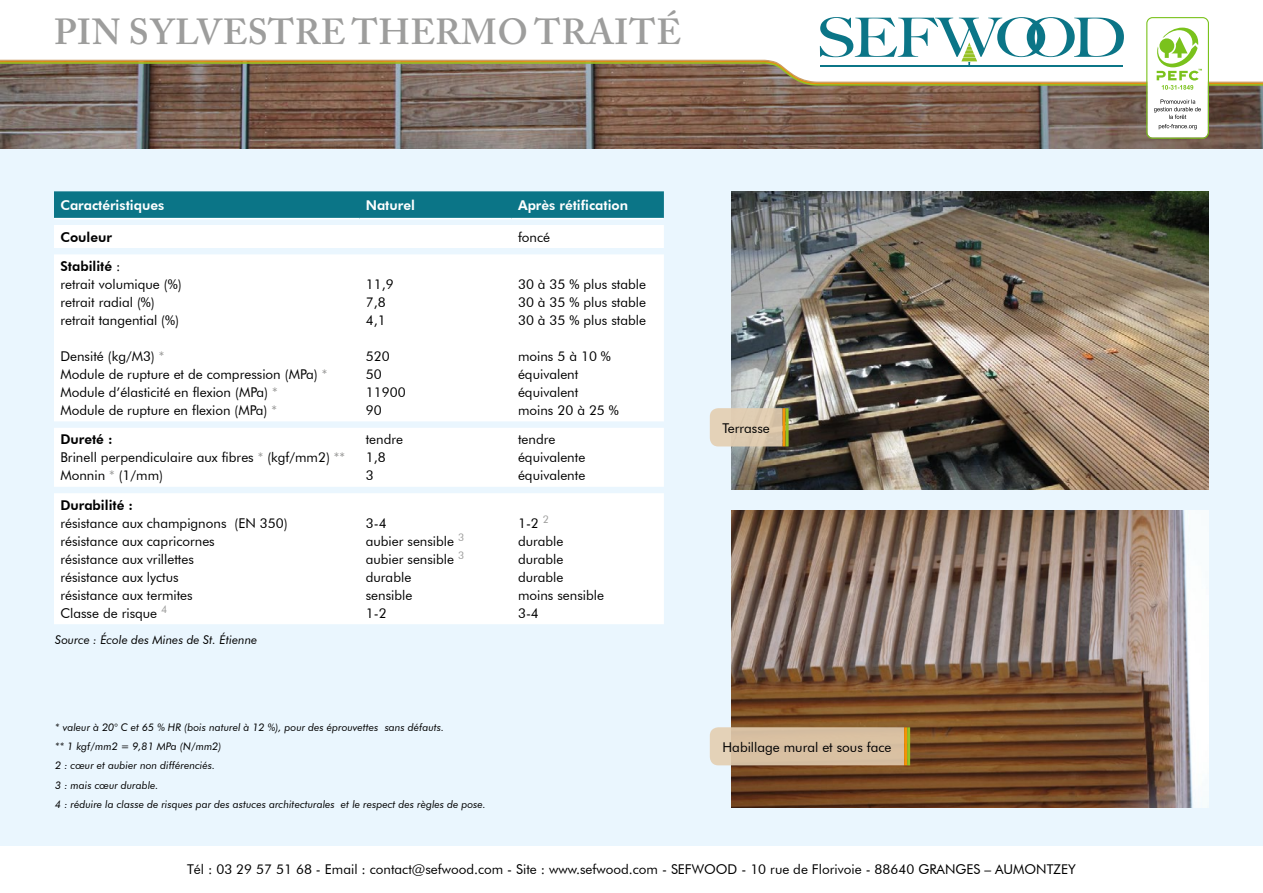
<style>
.page{position:relative;width:1263px;height:893px;background:#fff}
.page>*{position:absolute;margin:0;border:0;box-sizing:border-box;transform-origin:0 0}
.t1{font:600 36px "Adobe Caslon Pro";letter-spacing:.015em;color:#9d9d9c}
.t2{font:13.5px/18px "Futura BT";color:#000}
.t3{font:800 13.5px "Futura BT";color:#fff}
.t4{font:800 13.5px "Futura BT";color:#000}
.t5{font:italic 12px "Futura BT";color:#000}
.t6{font:italic 10.5px "Futura BT";color:#000}
.s1{font-weight:400}
.s2{color:#9d9d9c}
</style>
<div class="page">
<div style="left:0;top:0;width:1263px;height:845px;background:#eaf6fe"></div>
<img style="left:0;top:86px;width:1263px;height:63px">
<svg style="left:54px;top:191px;width:610px;height:27px;background:#0f7789"></svg>
<div style="left:54px;top:225px;width:610px;height:23px;background:#fff"></div>
<div style="left:54px;top:254px;width:610px;height:167px;background:#fff"></div>
<div style="left:54px;top:428px;width:610px;height:59px;background:#fff"></div>
<div style="left:54px;top:493px;width:610px;height:131px;background:#fff"></div>
<hr style="left:54px;top:218px;width:305px;height:1px;background:#fff">
<hr style="left:359px;top:218px;width:153px;height:1px;background:#fff">
<hr style="left:512px;top:218px;width:152px;height:1px;background:#fff">
<img style="left:731px;top:191px;width:478px;height:298px">
<img style="left:731px;top:510px;width:478px;height:298px">
<svg style="left:710px;top:727px;width:194px;height:38px;background:#d8c0a3"></svg>
<hr style="left:904px;top:727px;width:3px;height:38px;background:#f39207">
<hr style="left:907px;top:727px;width:3px;height:38px;background:#95c123">
<svg style="left:710px;top:408px;width:73px;height:38px;background:#decbb0"></svg>
<hr style="left:783px;top:408px;width:3px;height:38px;background:#f39207">
<hr style="left:786px;top:408px;width:3px;height:38px;background:#95c123">
<svg style="left:0;top:0;width:1263px;height:86px;background:#e1dbd3"></svg>
<svg style="left:820px;top:17px;width:304px;height:49px;background:#c0dbde"></svg>
<hr style="left:820px;top:65px;width:303px;height:2px;background:#0b7587">
<div style="left:1147px;top:18px;width:61px;height:120px;background:#fff;border-radius:5px"></div>
<div style="left:1146px;top:17px;width:63px;height:122px;border:1px solid #7ac21c;border-radius:6px"></div>
<svg style="left:1154px;top:99px;width:47px;height:30px"></svg>
<svg style="left:1156px;top:28px;width:46px;height:62px"></svg>
<p class="t1" style="left:54px;top:10px;width:628px">PIN SYLVESTRE THERMO TRAITÉ</p>
<p class="t3" style="left:60px;top:197px;width:105px">Caractéristiques</p>
<p class="t3" style="left:366px;top:197px;width:51px">Naturel</p>
<p class="t3" style="left:518px;top:197px;width:112px">Après rétification</p>
<p class="t4" style="left:60px;top:229px;width:53px">Couleur</p>
<p class="t2" style="left:518px;top:228px;width:34px">foncé</p>
<p class="t4" style="left:60px;top:258px;width:62px">Stabilité <span class="s1">:</span></p>
<p class="t2" style="left:60px;top:275px;width:123px">retrait volumique (%)</p>
<p class="t2" style="left:60px;top:293px;width:96px">retrait radial (%)</p>
<p class="t2" style="left:60px;top:311px;width:120px">retrait tangential (%)</p>
<p class="t2" style="left:60px;top:347px;width:106px">Densité (kg/M3) <span class="s2">*</span></p>
<p class="t2" style="left:60px;top:365px;width:268px">Module de rupture et de compression (MPa) <span class="s2">*<br></span>Module d’élasticité en flexion (MPa) <span class="s2">*</span></p>
<p class="t2" style="left:60px;top:401px;width:218px">Module de rupture en flexion (MPa) <span class="s2">*</span></p>
<p class="t2" style="left:518px;top:275px;width:129px">30 à 35 % plus stable</p>
<p class="t2" style="left:518px;top:293px;width:129px">30 à 35 % plus stable</p>
<p class="t2" style="left:518px;top:311px;width:129px">30 à 35 % plus stable</p>
<p class="t2" style="left:518px;top:347px;width:94px">moins 5 à 10 %</p>
<p class="t2" style="left:518px;top:365px;width:62px">équivalent</p>
<p class="t2" style="left:518px;top:383px;width:62px">équivalent</p>
<p class="t2" style="left:518px;top:401px;width:102px">moins 20 à 25 %</p>
<p class="t2" style="left:366px;top:275px;width:29px">11,9</p>
<p class="t2" style="left:366px;top:293px;width:21px">7,8</p>
<p class="t2" style="left:366px;top:311px;width:21px">4,1</p>
<p class="t2" style="left:366px;top:347px;width:25px">520</p>
<p class="t2" style="left:366px;top:365px;width:17px">50</p>
<p class="t2" style="left:366px;top:383px;width:41px">11900</p>
<p class="t2" style="left:366px;top:401px;width:17px">90</p>
<p class="t4" style="left:60px;top:431px;width:54px">Dureté :</p>
<p class="t2" style="left:60px;top:448px;width:286px">Brinell perpendiculaire aux fibres <span class="s2">*</span> (kgf/mm2) <span class="s2">**<br></span>Monnin <span class="s2">*</span> (1/mm)</p>
<p class="t4" style="left:60px;top:497px;width:74px">Durabilité :</p>
<p class="t2" style="left:60px;top:514px;width:229px">résistance aux champignons (EN 350)</p>
<p class="t2" style="left:60px;top:532px;width:156px">résistance aux capricornes</p>
<p class="t2" style="left:60px;top:550px;width:135px">résistance aux vrillettes</p>
<p class="t2" style="left:60px;top:568px;width:120px">résistance aux lyctus</p>
<p class="t2" style="left:60px;top:586px;width:134px">résistance aux termites</p>
<p class="t2" style="left:60px;top:604px;width:109px">Classe de risque <sup>4</sup></p>
<p class="t5" style="left:55px;top:632px;width:203px">Source : École des Mines de St. Étienne</p>
<p class="t2" style="left:366px;top:430px;width:39px">tendre</p>
<p class="t2" style="left:366px;top:448px;width:21px">1,8</p>
<p class="t2" style="left:366px;top:466px;width:9px">3</p>
<p class="t2" style="left:366px;top:514px;width:22px">3-4</p>
<p class="t2" style="left:366px;top:532px;width:100px">aubier sensible <sup>3</sup></p>
<p class="t2" style="left:366px;top:550px;width:100px">aubier sensible <sup>3</sup></p>
<p class="t2" style="left:366px;top:568px;width:47px">durable</p>
<p class="t2" style="left:366px;top:586px;width:48px">sensible</p>
<p class="t2" style="left:366px;top:604px;width:22px">1-2</p>
<p class="t6" style="left:55px;top:721px;width:390px">* valeur à 20° C et 65 % HR (bois naturel à 12 %), pour des éprouvettes sans défauts.</p>
<p class="t6" style="left:55px;top:740px;width:168px">** 1 kgf/mm2 = 9,81 MPa (N/mm2)</p>
<p class="t6" style="left:55px;top:759px;width:161px">2 : cœur et aubier non différenciés.</p>
<p class="t6" style="left:55px;top:778px;width:105px">3 : mais cœur durable.</p>
<p class="t6" style="left:55px;top:798px;width:432px">4 : réduire la classe de risques par des astuces architecturales et le respect des règles de pose.</p>
<p class="t2" style="left:518px;top:430px;width:39px">tendre</p>
<p class="t2" style="left:518px;top:448px;width:69px">équivalente</p>
<p class="t2" style="left:518px;top:466px;width:69px">équivalente</p>
<p class="t2" style="left:518px;top:514px;width:33px">1-2 <sup>2</sup></p>
<p class="t2" style="left:518px;top:532px;width:47px">durable</p>
<p class="t2" style="left:518px;top:550px;width:47px">durable</p>
<p class="t2" style="left:518px;top:568px;width:47px">durable</p>
<p class="t2" style="left:518px;top:586px;width:88px">moins sensible</p>
<p class="t2" style="left:518px;top:604px;width:22px">3-4</p>
<p class="t2" style="left:722px;top:419px;width:49px">Terrasse</p>
<p class="t2" style="left:722px;top:738px;width:170px">Habillage mural et sous face</p>
<p class="t2" style="left:187px;top:860px;width:890px">Tél : 03 29 57 51 68 - Email : contact@sefwood.com - Site : www.sefwood.com - SEFWOOD - 10 rue de Florivoie - 88640 GRANGES – AUMONTZEY</p>
</div>
